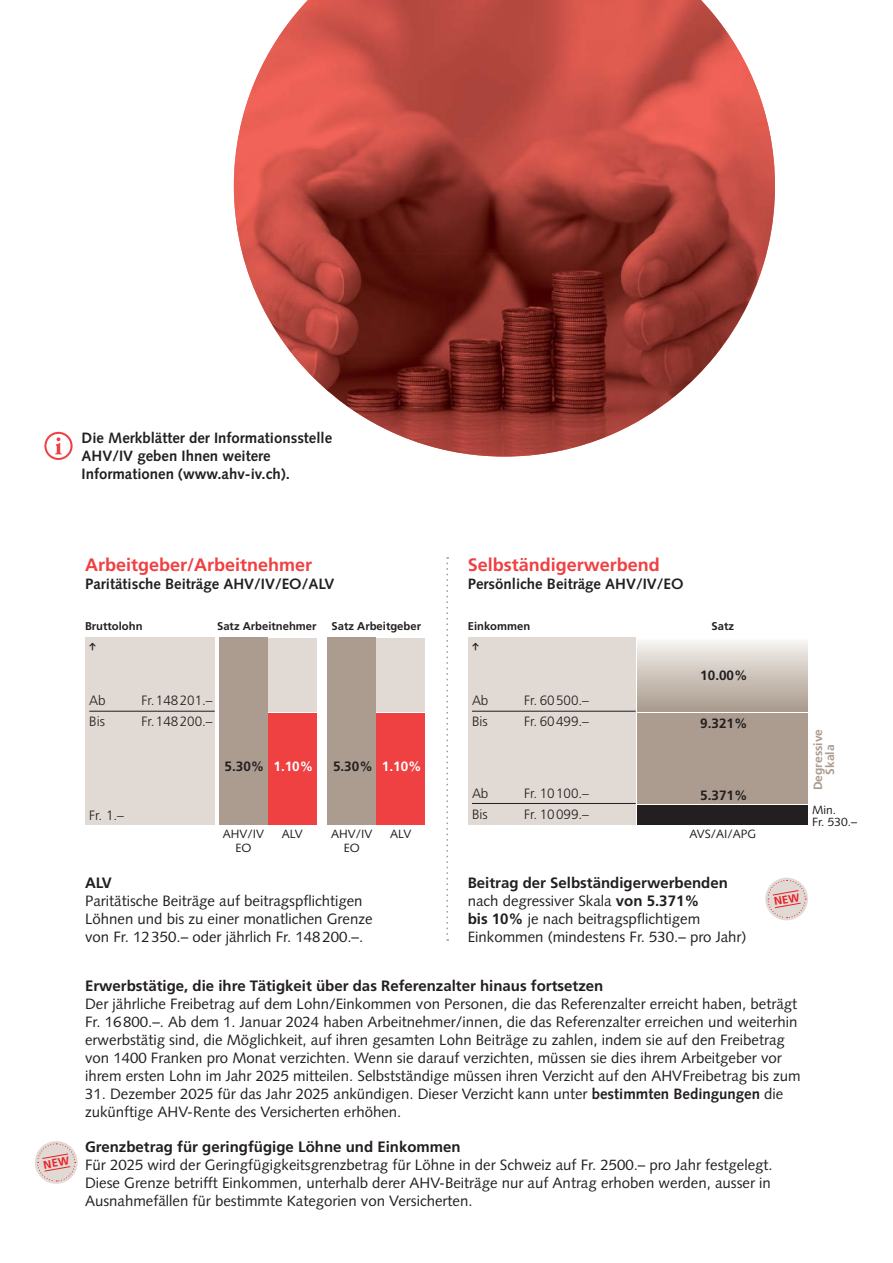
<style>
.page{position:relative;width:893px;height:1263px;background:#fff}
.page>*{position:absolute;margin:0;border:0;box-sizing:border-box;transform-origin:0 0}
.t1{font:700 18px "Frutiger LT Std";color:#ef4042}
.t2{font:15px/18px "Syntax LT Std";color:#231f20}
.t3{font:700 15px/18px "Syntax LT Std";color:#231f20}
.t4{font:700 15px "Frutiger LT Std";color:#231f20}
.t5{font:300 13.5px "Frutiger LT Std";letter-spacing:-.005em;color:#231f20}
.t6{font:700 13.5px "Frutiger LT Std";color:#231f20}
.t7{font:12px/13.5px "Syntax LT Std";color:#231f20;text-align:center}
.t8{font:700 12px/12px "Frutiger LT Std";color:#ab9c8f;text-align:center}
.t9{font:700 11.25px "Frutiger LT Std";color:#231f20}
.t10{font:700 9px "Proba Pro";color:#231f20}
.s1{color:#fff}
.s2{font-family:"Frutiger LT Std";font-weight:700}
.s3{font-weight:700}
</style>
<div class="page">
<div style="left:85px;top:638px;width:130px;height:187px;background:#e0d9d4"></div>
<div style="left:468px;top:638px;width:168px;height:187px;background:#e0d9d4"></div>
<div style="left:219px;top:638px;width:49px;height:187px;background:#ab9c8f"></div>
<div style="left:268px;top:713px;width:49px;height:112px;background:#ef4042"></div>
<svg style="left:446px;top:557px;width:2px;height:384px"></svg>
<hr style="left:89px;top:711px;width:126px;height:1px;background:#231f20">
<div style="left:268px;top:638px;width:49px;height:73px;background:#e0d9d4"></div>
<div style="left:327px;top:638px;width:49px;height:187px;background:#ab9c8f"></div>
<div style="left:376px;top:713px;width:49px;height:112px;background:#ef4042"></div>
<div style="left:376px;top:638px;width:49px;height:73px;background:#e0d9d4"></div>
<div style="left:638px;top:713px;width:170px;height:91px;background:#ab9c8f"></div>
<div style="left:638px;top:638px;width:170px;height:73px;background:linear-gradient(to bottom,#f8f5f3,#a9998b)"></div>
<div style="left:638px;top:806px;width:170px;height:19px;background:#231f20"></div>
<hr style="left:472px;top:711px;width:164px;height:1px;background:#231f20">
<hr style="left:472px;top:803px;width:164px;height:1px;background:#231f20">
<svg style="left:55px;top:437px;width:7px;height:17px"></svg>
<div style="left:44px;top:432px;width:29px;height:28px;border:2px solid #ef4042;border-radius:50%"></div>
<div style="left:35px;top:1141px;width:43px;height:43px;background:#e0d9d4;border-radius:50%"></div>
<div style="left:765px;top:878px;width:43px;height:42px;background:#e0d9d4;border-radius:50%"></div>
<img style="left:234px;top:0;width:295px;height:253px">
<img style="left:529px;top:0;width:246px;height:304px">
<img style="left:242px;top:253px;width:287px;height:102px">
<img style="left:529px;top:304px;width:147px;height:151px">
<img style="left:676px;top:304px;width:72px;height:51px">
<img style="left:293px;top:355px;width:236px;height:51px">
<img style="left:676px;top:355px;width:40px;height:40px">
<img style="left:347px;top:406px;width:182px;height:51px">
<svg style="left:37px;top:1143px;width:39px;height:39px"></svg>
<svg style="left:767px;top:879px;width:39px;height:39px"></svg>
<p class="t3" style="left:81px;top:430px;width:252px">Die Merkblätter der Informationsstelle<br>AHV/IV geben Ihnen weitere<br>Informationen (www.ahv-iv.ch).</p>
<p class="t1" style="left:85px;top:556px;width:229px">Arbeitgeber/Arbeitnehmer</p>
<p class="t3" style="left:85px;top:575px;width:251px">Paritätische Beiträge AHV/IV/EO/ALV</p>
<p class="t1" style="left:468px;top:556px;width:194px">Selbständigerwerbend</p>
<p class="t3" style="left:468px;top:575px;width:217px">Persönliche Beiträge AHV/IV/EO</p>
<p class="t9" style="left:85px;top:620px;width:59px">Bruttolohn</p>
<p class="t9" style="left:468px;top:620px;width:64px">Einkommen</p>
<p class="t9" style="left:217px;top:620px;width:101px">Satz Arbeitnehmer</p>
<p class="t9" style="left:332px;top:620px;width:91px">Satz Arbeitgeber</p>
<p class="t9" style="left:712px;top:620px;width:24px">Satz</p>
<p class="t10" style="left:89px;top:639px;width:8px">↑</p>
<p class="t10" style="left:472px;top:639px;width:8px">↑</p>
<p class="t5" style="left:89px;top:694px;width:18px">Ab</p>
<p class="t5" style="left:142px;top:694px;width:73px">Fr. 148 201.–</p>
<p class="t5" style="left:472px;top:694px;width:18px">Ab</p>
<p class="t5" style="left:524px;top:694px;width:66px">Fr. 60 500.–</p>
<p class="t5" style="left:89px;top:715px;width:17px">Bis</p>
<p class="t5" style="left:142px;top:715px;width:73px">Fr. 148 200.–</p>
<p class="t5" style="left:472px;top:715px;width:17px">Bis</p>
<p class="t5" style="left:524px;top:715px;width:66px">Fr. 60 499.–</p>
<p class="t6" style="left:225px;top:760px;width:90px">5.30% <span class="s1">1.10%</span></p>
<p class="t6" style="left:333px;top:760px;width:90px">5.30% <span class="s1">1.10%</span></p>
<p class="t5" style="left:472px;top:786px;width:18px">Ab</p>
<p class="t5" style="left:524px;top:786px;width:66px">Fr. 10 100.–</p>
<p class="t5" style="left:89px;top:809px;width:36px">Fr. 1.–</p>
<p class="t5" style="left:472px;top:807px;width:17px">Bis</p>
<p class="t5" style="left:524px;top:807px;width:66px">Fr. 10 099.–</p>
<p class="t6" style="left:700px;top:668px;width:49px">10.00%</p>
<p class="t6" style="left:700px;top:716px;width:49px">9.321%</p>
<p class="t6" style="left:700px;top:788px;width:49px">5.371%</p>
<p class="t7" style="left:223px;top:828px;width:43px">AHV/IV<br>EO</p>
<p class="t7" style="left:282px;top:828px;width:23px">ALV</p>
<p class="t7" style="left:390px;top:828px;width:23px">ALV</p>
<p class="t7" style="left:689px;top:828px;width:68px">AVS/AI/APG</p>
<p class="t7" style="left:331px;top:828px;width:43px">AHV/IV<br>EO</p>
<p class="t4" style="left:85px;top:876px;width:28px">ALV</p>
<p class="t2" style="left:85px;top:893px;width:289px">Paritätische Beiträge auf beitragspflichtigen<br>Löhnen und bis zu einer monatlichen Grenze von Fr. 12 350.– oder jährlich Fr. 148 200.–.</p>
<p class="t4" style="left:468px;top:876px;width:262px">Beitrag der Selbständigerwerbenden</p>
<p class="t2" style="left:468px;top:893px;width:280px">nach degressiver Skala <span class="s2">von 5.371%<br>bis 10%</span> je nach beitragspflichtigem<br>Einkommen (mindestens Fr. 530.– pro Jahr)</p>
<p class="t4" style="left:85px;top:978px;width:520px">Erwerbstätige, die ihre Tätigkeit über das Referenzalter hinaus fortsetzen</p>
<p class="t2" style="left:85px;top:995px;width:717px">Der jährliche Freibetrag auf dem Lohn/Einkommen von Personen, die das Referenzalter erreicht haben, beträgt Fr. 16 800.–. Ab dem 1. Januar 2024 haben Arbeitnehmer/innen, die das Referenzalter erreichen und weiterhin erwerbstätig sind, die Möglichkeit, auf ihren gesamten Lohn Beiträge zu zahlen, indem sie auf den Freibetrag von 1400 Franken pro Monat verzichten. Wenn sie darauf verzichten, müssen sie dies ihrem Arbeitgeber vor ihrem ersten Lohn im Jahr 2025 mitteilen. Selbstständige müssen ihren Verzicht auf den AHVFreibetrag bis zum</p>
<p class="t2" style="left:85px;top:1085px;width:700px">31. Dezember 2025 für das Jahr 2025 ankündigen. Dieser Verzicht kann unter <span class="s3">bestimmten Bedingungen</span> die zukünftige AHV-Rente des Versicherten erhöhen.</p>
<p class="t4" style="left:85px;top:1140px;width:377px">Grenzbetrag für geringfügige Löhne und Einkommen</p>
<p class="t2" style="left:85px;top:1157px;width:689px">Für 2025 wird der Geringfügigkeitsgrenzbetrag für Löhne in der Schweiz auf Fr. 2500.– pro Jahr festgelegt.<br>Diese Grenze betrifft Einkommen, unterhalb derer AHV-Beiträge nur auf Antrag erhoben werden, ausser in<br>Ausnahmefällen für bestimmte Kategorien von Versicherten.</p>
<p class="t8" style="left:813px;top:790px;width:63px;rotate:-90deg">Degressive<br>Skala</p>
<p class="t7" style="left:812px;top:804px;width:47px;line-height:12px;text-align:left">Min.<br>Fr. 530.–</p>
</div>
